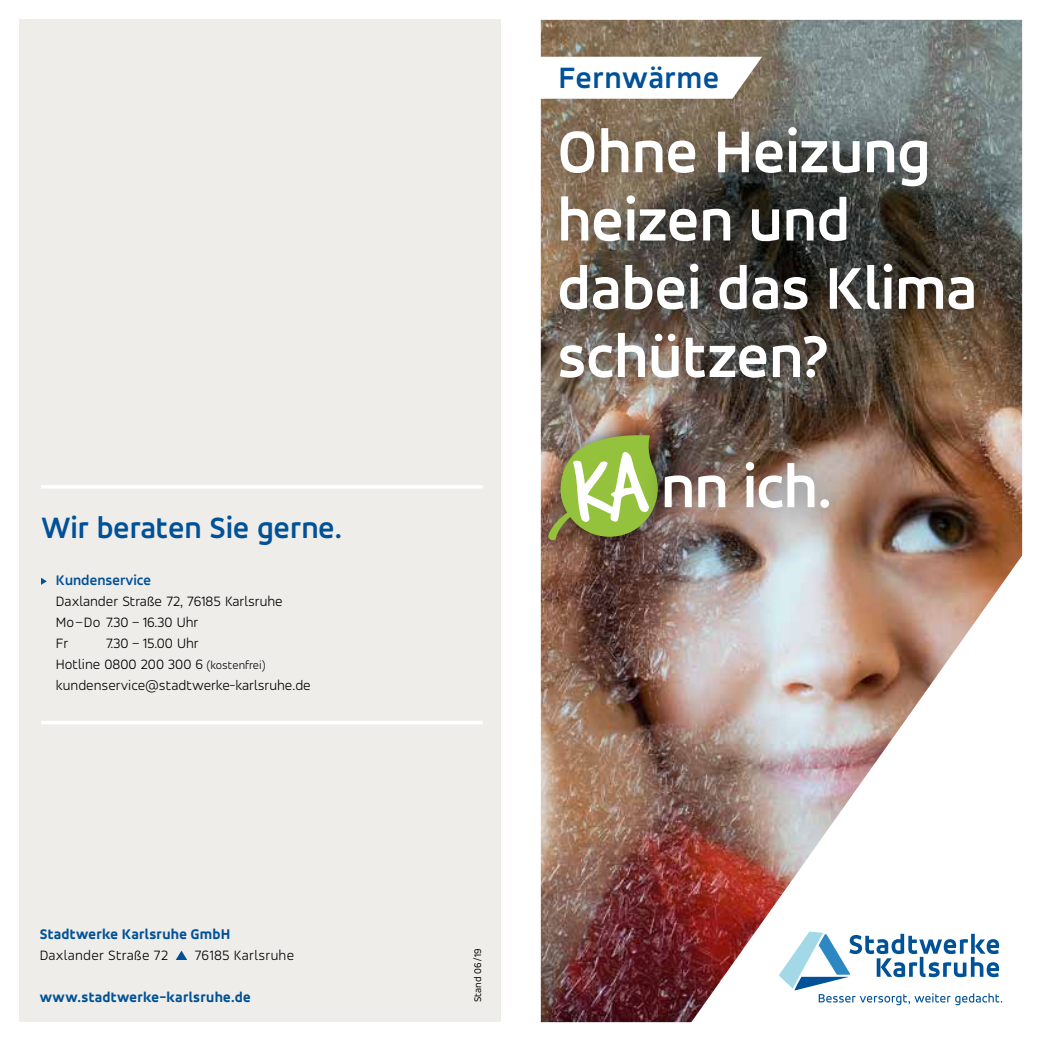
<style>
.page{position:relative;width:1042px;height:1042px;background:#fff}
.page>*{position:absolute;margin:0;border:0;box-sizing:border-box;transform-origin:0 0}
.t1{font:700 63px/68.2px "Accord Alternate";letter-spacing:-.01em;color:#fff}
.t2{font:700 31.5px "Accord Alternate";color:#005197}
.t3{font:700 31.5px "Accord";letter-spacing:.02em;color:#005197}
.t4{font:300 14.88px/21px "Accord";color:#000}
.t5{font:800 14.88px "Accord Alternate";letter-spacing:.015em;color:#005197}
.t6{font:700 14.88px "Accord";color:#005197}
.t7{font:10.5px "Accord";color:#000}
.s1{font-size:12.25px}
</style>
<div class="page">
<img style="left:542px;top:21px;width:479px;height:1000px">
<svg style="left:542px;top:57px;width:220px;height:42px"></svg>
<div style="left:20px;top:20px;width:481px;height:1002px;background:#efede9"></div>
<svg style="left:176px;top:950px;width:11px;height:10px"></svg>
<div style="left:538px;top:106px;width:458px;height:294px;background:#000;opacity:.4"></div>
<div style="left:527px;top:412px;width:153px;height:149px;background:#000;opacity:.5"></div>
<svg style="left:548px;top:433px;width:110px;height:109px"></svg>
<div style="left:642px;top:441px;width:208px;height:89px;background:#000;opacity:.4"></div>
<hr style="left:41px;top:485px;width:442px;height:3px;background:#fff">
<hr style="left:41px;top:721px;width:442px;height:3px;background:#fff">
<svg style="left:41px;top:578px;width:6px;height:7px"></svg>
<img style="left:677px;top:527px;width:346px;height:496px">
<svg style="left:779px;top:931px;width:244px;height:92px"></svg>
<h2 class="t2" style="left:41px;top:508px;width:302px">Wir beraten Sie gerne.</h2>
<p class="t6" style="left:56px;top:571px;width:97px">Kundenservice</p>
<p class="t4" style="left:56px;top:590px;width:228px">Daxlander Straße 72, 76185 Karlsruhe<br>Mo–Do 7.30 – 16.30 Uhr<br>Fr</p>
<p class="t4" style="left:56px;top:632px;width:256px;text-indent:50px">7.30 – 15.00 Uhr<br>Hotline 0800 200 300 6 <span class="s1">(kostenfrei) </span>kundenservice@stadtwerke-karlsruhe.de</p>
<p class="t5" style="left:40px;top:925px;width:192px">Stadtwerke Karlsruhe GmbH</p>
<p class="t4" style="left:40px;top:944px;width:130px">Daxlander Straße 72</p>
<p class="t4" style="left:195px;top:944px;width:101px">76185 Karlsruhe</p>
<p class="t5" style="left:40px;top:988px;width:213px">www.stadtwerke-karlsruhe.de</p>
<h2 class="t3" style="left:558px;top:59px;width:163px">Fernwärme</h2>
<h1 class="t1" style="left:557px;top:116px;width:421px">Ohne Heizung heizen und dabei das Klima schützen?</h1>
<h1 class="t1" style="left:661px;top:451px;width:173px">nn ich.</h1>
<p class="t7" style="left:472px;top:1002px;width:56px;rotate:-90deg">Stand 06/19</p>
</div>
